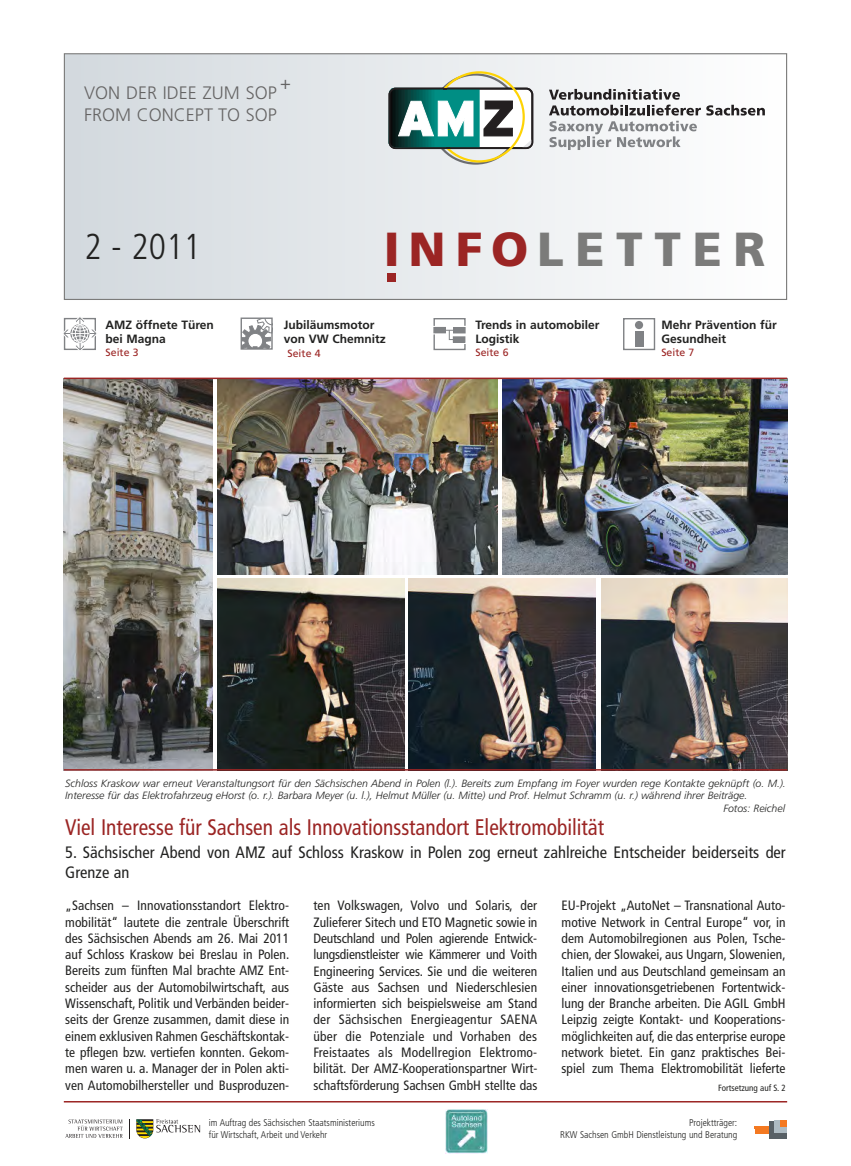
<style>
.page{position:relative;width:851px;height:1166px;background:#fff}
.page>*{position:absolute;margin:0;border:0;box-sizing:border-box;transform-origin:0 0}
.t1{font:900 47.7px "Frutiger";letter-spacing:.245em;color:#7b7b7a}
.t2{font:300 condensed 36px "Frutiger";color:#222221}
.t3{font:condensed 22.5px "Frutiger";color:#9b2524;scale:.95 1}
.t4{font:300 18px/21.6px "Frutiger";color:#656464}
.t5{font:condensed 16.5px/19.8px "Frutiger";color:#222221}
.t6{font:condensed 13.5px/16.4px "Frutiger";color:#222221;text-align:justify}
.t7{font:700 12px/14.4px "Frutiger";color:#222221}
.t8{font:italic 300 10.5px "Frutiger";color:#222221}
.t9{font:10.5px "Frutiger";color:#9b2524}
.t10{font:300 condensed 9.75px/11.7px "Frutiger";color:#222221;text-align:right}
.t11{font:condensed 9px "Frutiger";color:#222221}
.s1{color:#9b2524}
</style>
<div class="page">
<svg style="left:64px;top:379px;width:723px;height:392px"></svg>
<svg style="left:754px;top:1120px;width:33px;height:18px"></svg>
<hr style="left:754px;top:1129px;width:15px;height:4px;background:#f47921">
<svg style="left:754px;top:1126px;width:14px;height:2px"></svg>
<div style="left:768px;top:1120px;width:18px;height:18px;background:#586066"></div>
<div style="left:774px;top:1120px;width:12px;height:12px;background:#aebbc3"></div>
<svg style="left:780px;top:1120px;width:6px;height:6px"></svg>
<svg style="left:136px;top:1119px;width:64px;height:18px"></svg>
<svg style="left:129px;top:1119px;width:1px;height:19px"></svg>
<svg style="left:65px;top:1119px;width:58px;height:18px"></svg>
<img style="left:445px;top:1109px;width:42px;height:43px">
<hr style="left:64px;top:1100px;width:723px;height:2px;background:#9b2524">
<div style="left:65px;top:54px;width:720px;height:245px;background:linear-gradient(to right,#d2d9de,#fefefe)"></div>
<div style="left:64px;top:53px;width:723px;height:247px;border:1px solid #7b7b7a"></div>
<svg style="left:63px;top:317px;width:34px;height:33px"></svg>
<svg style="left:242px;top:319px;width:29px;height:28px"></svg>
<div style="left:240px;top:317px;width:33px;height:32px;border:1px solid #808285"></div>
<div style="left:433px;top:318px;width:32px;height:32px;border:1px solid #808285"></div>
<div style="left:463px;top:326px;width:3px;height:17px;border:1px solid #fff"></div>
<div style="left:434px;top:327px;width:11px;height:6px;background:#808285"></div>
<div style="left:433px;top:327px;width:13px;height:6px;border:1px solid #808285"></div>
<div style="left:453px;top:327px;width:12px;height:6px;background:#808285"></div>
<div style="left:453px;top:337px;width:12px;height:5px;background:#808285"></div>
<div style="left:453px;top:336px;width:12px;height:6px;border:1px solid #808285"></div>
<svg style="left:445px;top:329px;width:9px;height:11px"></svg>
<div style="left:623px;top:318px;width:32px;height:32px;border:1px solid #808285"></div>
<div style="left:634px;top:331px;width:9px;height:16px;background:#808285"></div>
<div style="left:634px;top:321px;width:9px;height:8px;background:#808285;border-radius:50%"></div>
<svg style="left:549px;top:121px;width:147px;height:29px"></svg>
<svg style="left:706px;top:105px;width:58px;height:10px"></svg>
<svg style="left:549px;top:89px;width:151px;height:26px"></svg>
<svg style="left:389px;top:70px;width:143px;height:94px"></svg>
<div style="left:387px;top:272px;width:9px;height:9px;background:#9b2524"></div>
<img style="left:64px;top:379px;width:149px;height:389px">
<img style="left:502px;top:379px;width:285px;height:195px">
<img style="left:217px;top:379px;width:280px;height:195px">
<img style="left:601px;top:578px;width:186px;height:190px">
<img style="left:408px;top:578px;width:187px;height:190px">
<img style="left:217px;top:578px;width:187px;height:190px">
<hr style="left:64px;top:377px;width:723px;height:2px;background:#9b2524">
<hr style="left:64px;top:768px;width:723px;height:2px;background:#9b2524">
<h3 class="t4" style="left:280px;top:73px;width:12px">+</h3>
<h3 class="t4" style="left:84px;top:84px;width:194px">VON DER IDEE ZUM SOP<br>FROM CONCEPT TO SOP</h3>
<h2 class="t2" style="left:84px;top:231px;width:118px">2 - 2011</h2>
<h1 class="t1" style="left:384px;top:230px;width:383px"><span class="s1">INFO</span>LETTER</h1>
<p class="t7" style="left:106px;top:318px;width:110px">AMZ öffnete Türen bei Magna</p>
<p class="t9" style="left:106px;top:348px;width:34px">Seite 3</p>
<p class="t7" style="left:284px;top:318px;width:104px">Jubiläumsmotor von VW Chemnitz</p>
<p class="t9" style="left:287px;top:349px;width:34px">Seite 4</p>
<p class="t7" style="left:475px;top:318px;width:126px">Trends in automobiler<br>Logistik</p>
<p class="t9" style="left:475px;top:348px;width:34px">Seite 6</p>
<p class="t7" style="left:661px;top:318px;width:117px">Mehr Prävention für<br>Gesundheit</p>
<p class="t9" style="left:661px;top:348px;width:34px">Seite 7</p>
<p class="t8" style="left:65px;top:778px;width:722px">Schloss Kraskow war erneut Veranstaltungsort für den Sächsischen Abend in Polen (l.). Bereits zum Empfang im Foyer wurden rege Kontakte geknüpft (o. M.).</p>
<p class="t8" style="left:65px;top:791px;width:683px">Interesse für das Elektrofahrzeug eHorst (o. r.). Barbara Meyer (u. l.), Helmut Müller (u. Mitte) und Prof. Helmut Schramm (u. r.) während ihrer Beiträge.</p>
<p class="t8" style="left:723px;top:803px;width:63px">Fotos: Reichel</p>
<h3 class="t3" style="left:65px;top:818px;width:568px">Viel Interesse für Sachsen als Innovationsstandort Elektromobilität</h3>
<p class="t5" style="left:65px;top:843px;width:722px">5. Sächsischer Abend von AMZ auf Schloss Kraskow in Polen zog erneut zahlreiche Entscheider beiderseits der<br>Grenze an</p>
<p class="t6" style="left:65px;top:898px;width:225px">„Sachsen – Innovationsstandort Elektro&shy;mobilität“ lautete die zentrale Überschrift des Sächsischen Abends am 26. Mai 2011 auf Schloss Kraskow bei Breslau in Polen.<br>Bereits zum fünften Mal brachte AMZ Ent&shy;scheider aus der Automobilwirtschaft, aus Wissenschaft, Politik und Verbänden beider&shy;seits der Grenze zusammen, damit diese in einem exklusiven Rahmen Geschäftskontak&shy;te pflegen bzw. vertiefen konnten. Gekom&shy;men waren u. a. Manager der in Polen akti&shy;ven Automobilhersteller und Busproduzen-</p>
<p class="t6" style="left:313px;top:898px;width:225px">ten Volkswagen, Volvo und Solaris, der Zulieferer Sitech und ETO Magnetic sowie in Deutschland und Polen agierende Entwick&shy;lungsdienstleister wie Kämmerer und Voith Engineering Services. Sie und die weiteren Gäste aus Sachsen und Niederschlesien informierten sich beispielsweise am Stand der Sächsischen Energieagentur SAENA über die Potenziale und Vorhaben des Freistaates als Modellregion Elektromo&shy;bilität. Der AMZ-Kooperationspartner Wirt&shy;schaftsförderung Sachsen GmbH stellte das</p>
<p class="t6" style="left:561px;top:898px;width:225px">EU-Projekt „AutoNet – Transnational Auto&shy;motive Network in Central Europe“ vor, in dem Automobilregionen aus Polen, Tsche&shy;chien, der Slowakei, aus Ungarn, Slowenien, Italien und aus Deutschland gemeinsam an einer innovationsgetriebenen Fortentwick&shy;lung der Branche arbeiten. Die AGIL GmbH Leipzig zeigte Kontakt- und Kooperations&shy;möglichkeiten auf, die das enterprise europe network bietet. Ein ganz praktisches Bei&shy;spiel zum Thema Elektromobilität lieferte</p>
<p class="t11" style="left:718px;top:1084px;width:69px">Fortsetzung auf S. 2</p>
<p class="t10" style="left:209px;top:1117px;width:167px;text-align:left">im Auftrag des Sächsischen Staatsministeriums für Wirtschaft, Arbeit und Verkehr</p>
<p class="t10" style="left:560px;top:1117px;width:179px">Projektträger:<br>RKW Sachsen GmbH Dienstleistung und Beratung</p>
</div>
